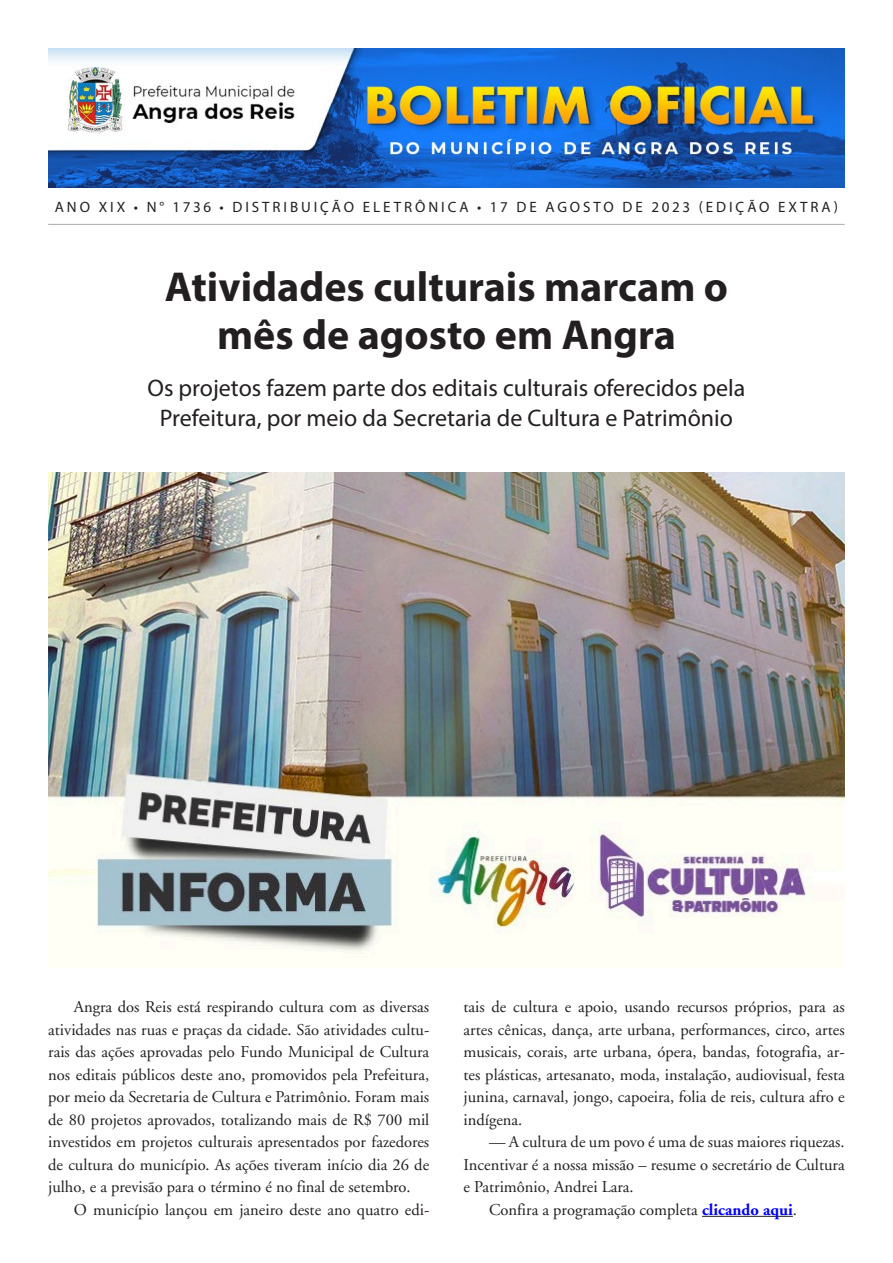
<style>
.page{position:relative;width:893px;height:1263px;background:#fff}
.page>*{position:absolute;margin:0;border:0;box-sizing:border-box;transform-origin:0 0}
.t1{font:700 42px/48px "Myriad Pro";color:#231f20;text-align:center}
.t2{font:24px/30px "Myriad Pro";color:#231f20;text-align:center}
.Massa_de_Texto_Matérias{font:16.5px/22.5px "Adobe Garamond";color:#231f20;text-align:justify}
.t3{font:15px "Myriad Pro";letter-spacing:.195em;color:#231f20}
.s1{font-weight:700;color:#00f}
</style>
<div class="page">
<img style="left:48px;top:48px;width:797px;height:140px">
<hr style="left:702px;top:1216px;width:91px;height:1px;background:#231f20">
<hr style="left:48px;top:224px;width:797px;height:1px;background:#a8a9ad">
<img style="left:48px;top:472px;width:797px;height:482px">
<p class="t3" style="left:55px;top:197px;width:785px">ANO XIX • N° 1736 • DISTRIBUIÇÃO ELETRÔNICA • 17 DE AGOSTO DE 2023 (EDIÇÃO EXTRA)</p>
<p class="t1" style="left:165px;top:261px;width:565px">Atividades culturais marcam o mês de agosto em Angra</p>
<p class="t2" style="left:147px;top:372px;width:599px">Os projetos fazem parte dos editais culturais oferecidos pela<br>Prefeitura, por meio da Secretaria de Cultura e Patrimônio</p>
<p class="Massa_de_Texto_Matérias" style="left:48px;top:996px;width:383px;text-indent:26px">Angra dos Reis está respirando cultura com as diversas atividades nas ruas e praças da cidade. São atividades cultu&shy;rais das ações aprovadas pelo Fundo Municipal de Cultura nos editais públicos deste ano, promovidos pela Prefeitura, por meio da Secretaria de Cultura e Patrimônio. Foram mais de 80 projetos aprovados, totalizando mais de R$ 700 mil investidos em projetos culturais apresentados por fazedores de cultura do município. As ações tiveram início dia 26 de julho, e a previsão para o término é no final de setembro.</p>
<p class="Massa_de_Texto_Matérias" style="left:74px;top:1198px;width:357px">O município lançou em janeiro deste ano quatro edi-</p>
<p class="Massa_de_Texto_Matérias" style="left:463px;top:996px;width:383px">tais de cultura e apoio, usando recursos próprios, para as artes cênicas, dança, arte urbana, performances, circo, artes musicais, corais, arte urbana, ópera, bandas, fotografia, ar&shy;tes plásticas, artesanato, moda, instalação, audiovisual, festa junina, carnaval, jongo, capoeira, folia de reis, cultura afro e indígena.</p>
<p class="Massa_de_Texto_Matérias" style="left:463px;top:1131px;width:383px;text-indent:26px">— A cultura de um povo é uma de suas maiores riquezas.<br>Incentivar é a nossa missão – resume o secretário de Cultura e Patrimônio, Andrei Lara.</p>
<p class="Massa_de_Texto_Matérias" style="left:489px;top:1198px;width:309px">Confira a programação completa <span class="s1">clicando aqui</span>.</p>
</div>
